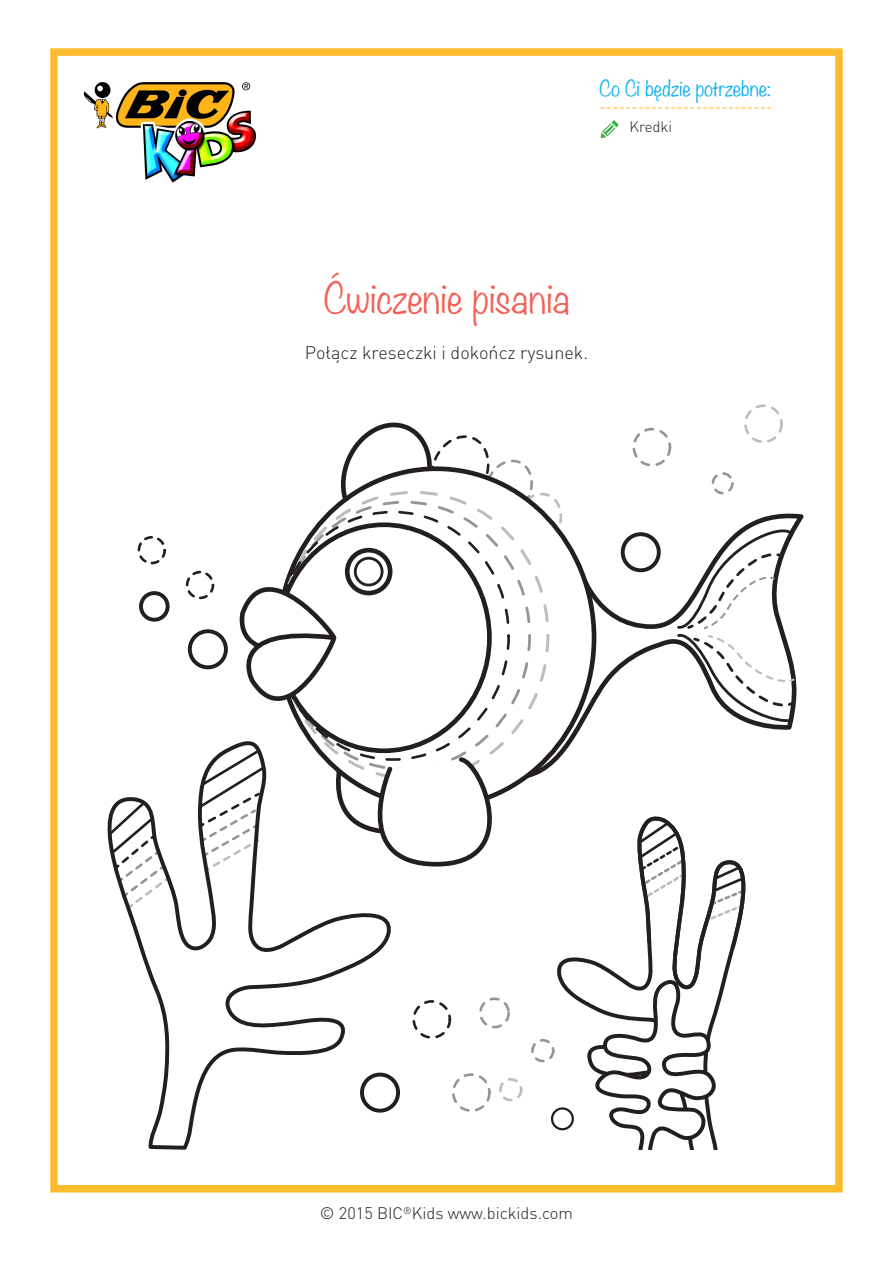
<style>
.page{position:relative;width:893px;height:1263px;background:#fff}
.page>*{position:absolute;margin:0;border:0;box-sizing:border-box;transform-origin:0 0}
.t1{font:300 37.5px "Noteworthy";letter-spacing:-.005em;color:#f16157}
.t2{font:300 19.5px "Noteworthy";color:#00aeef}
.t3{font:300 18px "DIN Pro";color:#231f20}
.t4{font:18px "Minion Pro";color:#fdbb2e}
.t5{font:300 16.5px "DIN Pro";color:#231f20}
.t6{font:300 15px "DIN Pro";color:#231f20}
</style>
<div class="page">
<div style="left:50px;top:48px;width:793px;height:1144px;border:8px solid #fdbb2e"></div>
<img style="left:83px;top:82px;width:173px;height:101px">
<svg style="left:601px;top:120px;width:18px;height:18px"></svg>
<svg style="left:564px;top:513px;width:240px;height:240px"></svg>
<div style="left:278px;top:469px;width:316px;height:338px;background:#fff;border-radius:50%"></div>
<svg style="left:551px;top:957px;width:34px;height:174px"></svg>
<div style="left:186px;top:571px;width:28px;height:28px;border:3px dashed #231f20;border-radius:50%"></div>
<div style="left:138px;top:536px;width:28px;height:28px;border:3px dashed #231f20;border-radius:50%"></div>
<svg style="left:141px;top:593px;width:27px;height:27px"></svg>
<div style="left:139px;top:591px;width:31px;height:31px;border:4px solid #231f20;border-radius:50%"></div>
<svg style="left:190px;top:631px;width:36px;height:36px"></svg>
<div style="left:188px;top:629px;width:40px;height:40px;border:4px solid #231f20;border-radius:50%"></div>
<div style="left:552px;top:1108px;width:21px;height:21px;background:#fff;border-radius:50%"></div>
<div style="left:551px;top:1107px;width:23px;height:23px;border:2px solid #231f20;border-radius:50%"></div>
<div style="left:499px;top:1078px;width:23px;height:23px;border:3px dashed #bcbdc0;border-radius:50%"></div>
<div style="left:531px;top:1039px;width:23px;height:23px;border:3px dashed #939598;border-radius:50%"></div>
<div style="left:360px;top:1072px;width:40px;height:40px;border:4px solid #231f20;border-radius:50%"></div>
<div style="left:452px;top:1073px;width:39px;height:39px;border:3px dashed #939598;border-radius:50%"></div>
<div style="left:412px;top:1000px;width:39px;height:39px;border:3px dashed #231f20;border-radius:50%"></div>
<div style="left:479px;top:997px;width:31px;height:31px;border:3px dashed #939598;border-radius:50%"></div>
<div style="left:623px;top:534px;width:36px;height:36px;background:#fff;border-radius:50%"></div>
<div style="left:621px;top:532px;width:40px;height:40px;border:4px solid #231f20;border-radius:50%"></div>
<div style="left:744px;top:404px;width:39px;height:39px;border:3px dashed #bcbdc0;border-radius:50%"></div>
<div style="left:712px;top:472px;width:22px;height:22px;border:3px dashed #939598;border-radius:50%"></div>
<div style="left:632px;top:428px;width:39px;height:38px;border:3px dashed #939598;border-radius:50%"></div>
<svg style="left:196px;top:422px;width:368px;height:445px"></svg>
<svg style="left:676px;top:523px;width:121px;height:200px"></svg>
<svg style="left:107px;top:740px;width:287px;height:409px"></svg>
<svg style="left:585px;top:817px;width:161px;height:332px"></svg>
<p class="t2" style="left:600px;top:71px;width:172px">Co Ci będzie potrzebne:</p>
<p class="t4" style="left:600px;top:94px;width:175px">---------------------------</p>
<p class="t6" style="left:629px;top:116px;width:44px">Kredki</p>
<h1 class="t1" style="left:324px;top:265px;width:247px">Ćwiczenie pisania</h1>
<p class="t3" style="left:305px;top:340px;width:285px">Połącz kreseczki i dokończ rysunek.</p>
<p class="t5" style="left:320px;top:1202px;width:255px">© 2015 BIC<sup>®</sup>Kids www.bickids.com</p>
</div>
